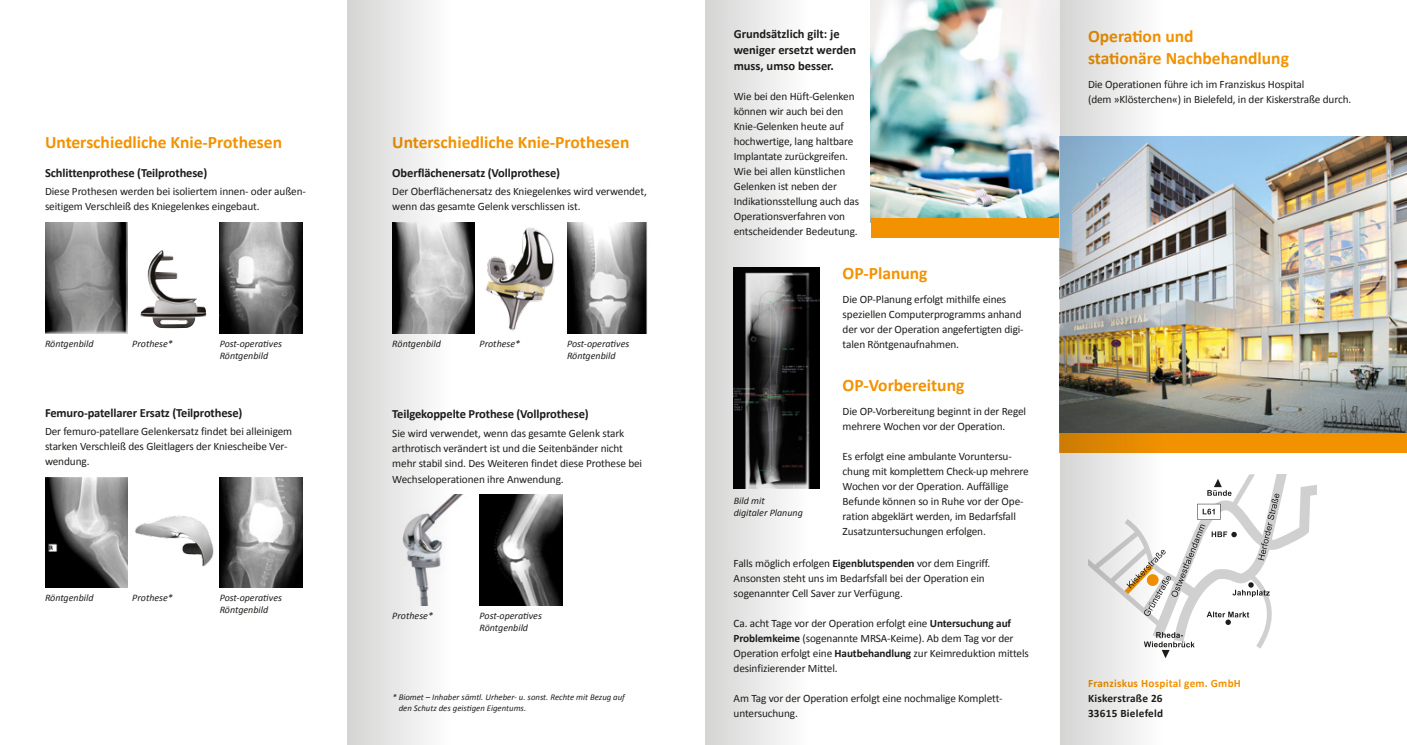
<style>
.page{position:relative;width:1407px;height:745px;background:#fff}
.page>*{position:absolute;margin:0;border:0;box-sizing:border-box;transform-origin:0 0}
.t1{font:700 17.5px/22.5px "Calibri";color:#f39200}
.t2{font:700 12.5px/16.2px "Calibri";letter-spacing:-.01em;color:#1d1d1b}
.t3{font:11.25px/15px "Calibri";letter-spacing:-.01em;color:#1d1d1b}
.t4{font:700 11.25px/15px "Calibri";letter-spacing:.02em;color:#1d1d1b}
.t5{font:700 11.25px "Calibri";letter-spacing:.02em;color:#f39200}
.t6{font:italic 10px/12px "Calibri";color:#1d1d1b}
.t7{font:italic 8.75px/10.5px "Calibri";color:#1d1d1b}
.s1{font-weight:700}
</style>
<div class="page">
<img style="left:871px;top:0;width:188px;height:218px">
<div style="left:871px;top:218px;width:188px;height:20px;background:#f39200"></div>
<img style="left:45px;top:223px;width:83px;height:110px">
<img style="left:140px;top:250px;width:66px;height:78px">
<img style="left:220px;top:223px;width:82px;height:110px">
<img style="left:457px;top:223px;width:18px;height:110px">
<img style="left:485px;top:227px;width:69px;height:104px">
<img style="left:567px;top:223px;width:81px;height:110px">
<img style="left:479px;top:494px;width:83px;height:110px">
<img style="left:45px;top:477px;width:83px;height:110px">
<img style="left:135px;top:515px;width:79px;height:52px">
<img style="left:220px;top:477px;width:82px;height:110px">
<img style="left:815px;top:268px;width:4px;height:220px">
<div style="left:1059px;top:432px;width:348px;height:20px;background:#f39200"></div>
<img style="left:1169px;top:136px;width:238px;height:296px">
<svg style="left:1169px;top:474px;width:147px;height:177px"></svg>
<svg style="left:347px;top:0;width:110px;height:744px"></svg>
<svg style="left:705px;top:0;width:110px;height:744px"></svg>
<img style="left:1059px;top:0;width:110px;height:744px">
<h1 class="t1" style="left:45px;top:131px;width:239px">Unterschiedliche Knie-Prothesen</h1>
<p class="t2" style="left:45px;top:164px;width:164px">Schlittenprothese (Teilprothese)</p>
<p class="t3" style="left:45px;top:184px;width:262px">Diese Prothesen werden bei isoliertem innen- oder außen&shy;seitigem Verschleiß des Kniegelenkes eingebaut.</p>
<h1 class="t1" style="left:392px;top:131px;width:239px">Unterschiedliche Knie-Prothesen</h1>
<p class="t2" style="left:392px;top:164px;width:169px">Oberflächenersatz (Vollprothese)</p>
<p class="t3" style="left:392px;top:184px;width:256px">Der Oberflächenersatz des Kniegelenkes wird verwendet, wenn das gesamte Gelenk verschlissen ist.</p>
<p class="t6" style="left:45px;top:337px;width:50px">Röntgenbild</p>
<p class="t6" style="left:132px;top:337px;width:42px">Prothese*</p>
<p class="t6" style="left:220px;top:337px;width:64px">Post-operatives<br>Röntgenbild</p>
<p class="t6" style="left:392px;top:337px;width:50px">Röntgenbild</p>
<p class="t6" style="left:479px;top:337px;width:42px">Prothese*</p>
<p class="t6" style="left:567px;top:337px;width:64px">Post-operatives<br>Röntgenbild</p>
<p class="t2" style="left:45px;top:404px;width:199px">Femuro-patellarer Ersatz (Teilprothese)</p>
<p class="t3" style="left:45px;top:423px;width:249px">Der femuro-patellare Gelenkersatz findet bei alleinigem starken Verschleiß des Gleitlagers der Kniescheibe Ver&shy;wendung.</p>
<p class="t6" style="left:45px;top:591px;width:50px">Röntgenbild</p>
<p class="t6" style="left:132px;top:591px;width:42px">Prothese*</p>
<p class="t6" style="left:220px;top:591px;width:64px">Post-operatives<br>Röntgenbild</p>
<p class="t2" style="left:392px;top:405px;width:198px">Teilgekoppelte Prothese (Vollprothese)</p>
<p class="t3" style="left:392px;top:425px;width:251px">Sie wird verwendet, wenn das gesamte Gelenk stark arthrotisch verändert ist und die Seitenbänder nicht mehr stabil sind. Des Weiteren findet diese Prothese bei</p>
<p class="t3" style="left:392px;top:471px;width:173px">Wechseloperationen ihre Anwendung.</p>
<p class="t6" style="left:392px;top:609px;width:42px">Prothese*</p>
<p class="t6" style="left:479px;top:609px;width:64px">Post-operatives<br>Röntgenbild</p>
<p class="t7" style="left:399px;top:691px;width:228px;text-indent:-6px">* Biomet – Inhaber sämtl. Urheber- u. sonst. Rechte mit Bezug auf den Schutz des geistigen Eigentums.</p>
<p class="t2" style="left:734px;top:25px;width:124px">Grundsätzlich gilt: je weniger ersetzt werden muss, umso besser.</p>
<p class="t3" style="left:734px;top:89px;width:127px">Wie bei den Hüft-Gelenken können wir auch bei den<br>Knie-Gelenken heute auf hochwertige, lang haltbare<br>Implantate zurückgreifen.<br>Wie bei allen künstlichen<br>Gelenken ist neben der<br>Indikationsstellung auch das<br>Operationsverfahren von entscheidender Bedeutung.</p>
<h1 class="t1" style="left:842px;top:262px;width:86px">OP-Planung</h1>
<p class="t3" style="left:842px;top:291px;width:183px">Die OP-Planung erfolgt mithilfe eines speziellen Computerprogramms anhand der vor der Operation angefertigten digi&shy;talen Röntgenaufnahmen.</p>
<h1 class="t1" style="left:842px;top:373px;width:123px">OP-Vorbereitung</h1>
<p class="t3" style="left:842px;top:403px;width:185px">Die OP-Vorbereitung beginnt in der Regel mehrere Wochen vor der Operation.</p>
<p class="t3" style="left:842px;top:448px;width:188px">Es erfolgt eine ambulante Voruntersu&shy;chung mit komplettem Check-up mehrere Wochen vor der Operation. Auffällige Befunde können so in Ruhe vor der Ope&shy;ration abgeklärt werden, im Bedarfsfall Zusatzuntersuchungen erfolgen.</p>
<p class="t3" style="left:733px;top:555px;width:258px">Falls möglich erfolgen <span class="s1">Eigenblutspenden</span> vor dem Eingriff.<br>Ansonsten steht uns im Bedarfsfall bei der Operation ein sogenannter Cell Saver zur Verfügung.</p>
<p class="t3" style="left:733px;top:615px;width:297px">Ca. acht Tage vor der Operation erfolgt eine <span class="s1">Untersuchung auf Problemkeime</span> (sogenannte MRSA-Keime). Ab dem Tag vor der Operation erfolgt eine <span class="s1">Hautbehandlung</span> zur Keimreduktion mittels desinfizierender Mittel.</p>
<p class="t3" style="left:733px;top:690px;width:270px">Am Tag vor der Operation erfolgt eine nochmalige Komplett&shy;untersuchung.</p>
<p class="t6" style="left:734px;top:494px;width:71px">Bild mit<br>digitaler Planung</p>
<h1 class="t1" style="left:1088px;top:24px;width:202px">Operation und<br>stationäre Nachbehandlung</h1>
<p class="t3" style="left:1088px;top:77px;width:265px">Die Operationen führe ich im Franziskus Hospital<br>(dem »Klösterchen«) in Bielefeld, in der Kiskerstraße durch.</p>
<p class="t5" style="left:1088px;top:675px;width:154px">Franziskus Hospital gem. GmbH</p>
<p class="t4" style="left:1088px;top:690px;width:77px">Kiskerstraße 26<br>33615 Bielefeld</p>
</div>
